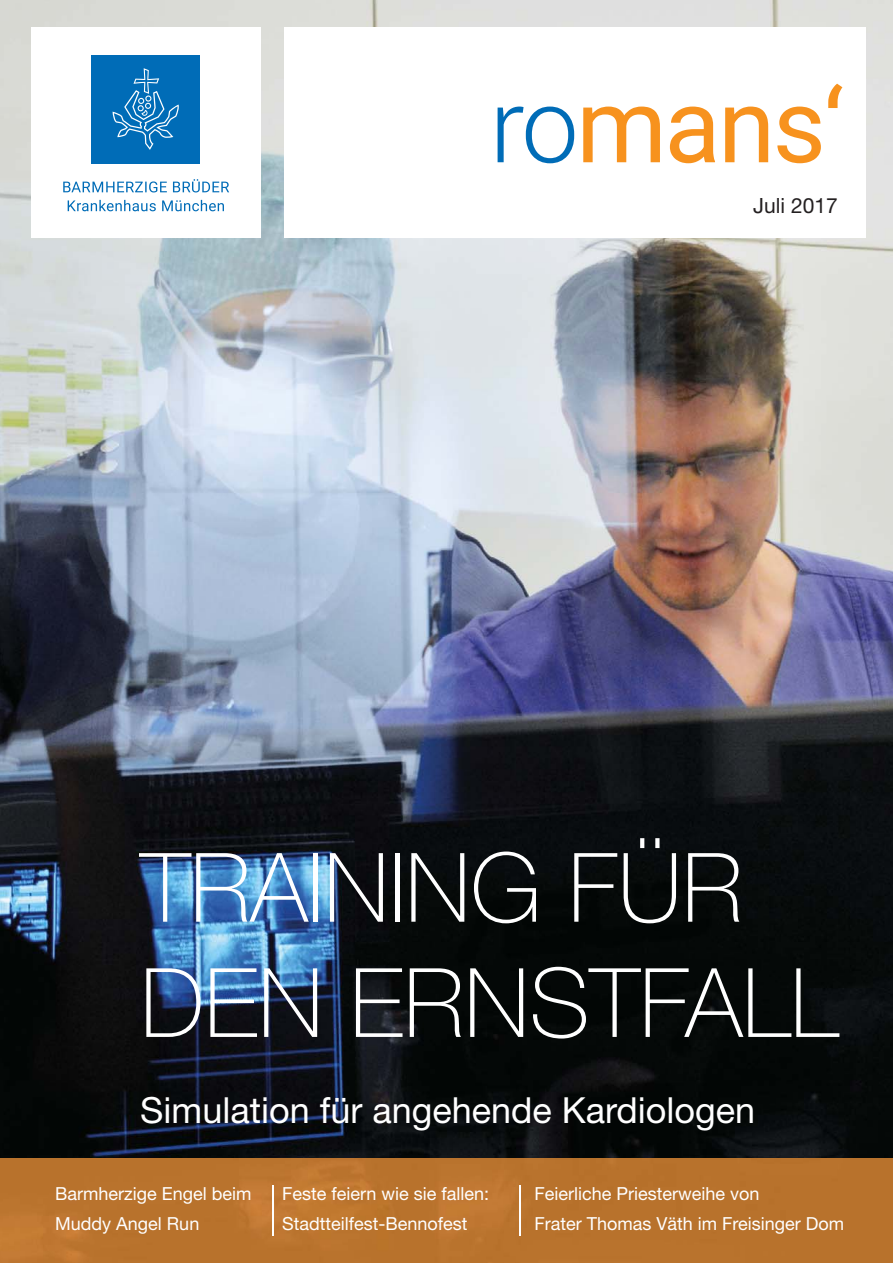
<style>
.page{position:relative;width:893px;height:1263px;background:#fff}
.page>*{position:absolute;margin:0;border:0;box-sizing:border-box;transform-origin:0 0}
.t1{font:100 96px/115.2px "Helvetica Neue";color:#fff}
.t2{font:36px "Helvetica Neue";color:#fff}
.t3{font:21px "Helvetica Neue";color:#231f20}
.t4{font:18px/30px "Helvetica Neue";color:#fff}
</style>
<div class="page">
<img style="left:0;top:0;width:893px;height:1159px">
<svg style="left:0;top:1159px;width:893px;height:104px;background:#b9732d"></svg>
<hr style="left:272px;top:1186px;width:2px;height:50px;background:#fff">
<hr style="left:519px;top:1186px;width:1px;height:50px;background:#fff">
<div style="left:284px;top:28px;width:581px;height:210px;background:#fff"></div>
<svg style="left:583px;top:84px;width:259px;height:79px"></svg>
<svg style="left:498px;top:107px;width:76px;height:56px"></svg>
<div style="left:31px;top:28px;width:229px;height:210px;background:#fff"></div>
<div style="left:91px;top:55px;width:109px;height:108px;background:#006cb7"></div>
<svg style="left:113px;top:68px;width:66px;height:82px"></svg>
<svg style="left:68px;top:200px;width:156px;height:11px"></svg>
<svg style="left:63px;top:179px;width:166px;height:13px"></svg>
<p class="t3" style="left:753px;top:198px;width:86px">Juli 2017</p>
<h1 class="t1" style="left:140px;top:839px;width:699px">TRAINING FÜR<br>DEN ERNSTFALL</h1>
<h2 class="t2" style="left:140px;top:1097px;width:616px">Simulation für angehende Kardiologen</h2>
<p class="t4" style="left:55px;top:1180px;width:198px">Barmherzige Engel beim<br>Muddy Angel Run</p>
<p class="t4" style="left:282px;top:1180px;width:208px">Feste feiern wie sie fallen:<br>Stadtteilfest-Bennofest</p>
<p class="t4" style="left:534px;top:1180px;width:311px">Feierliche Priesterweihe von<br>Frater Thomas Väth im Freisinger Dom</p>
</div>
